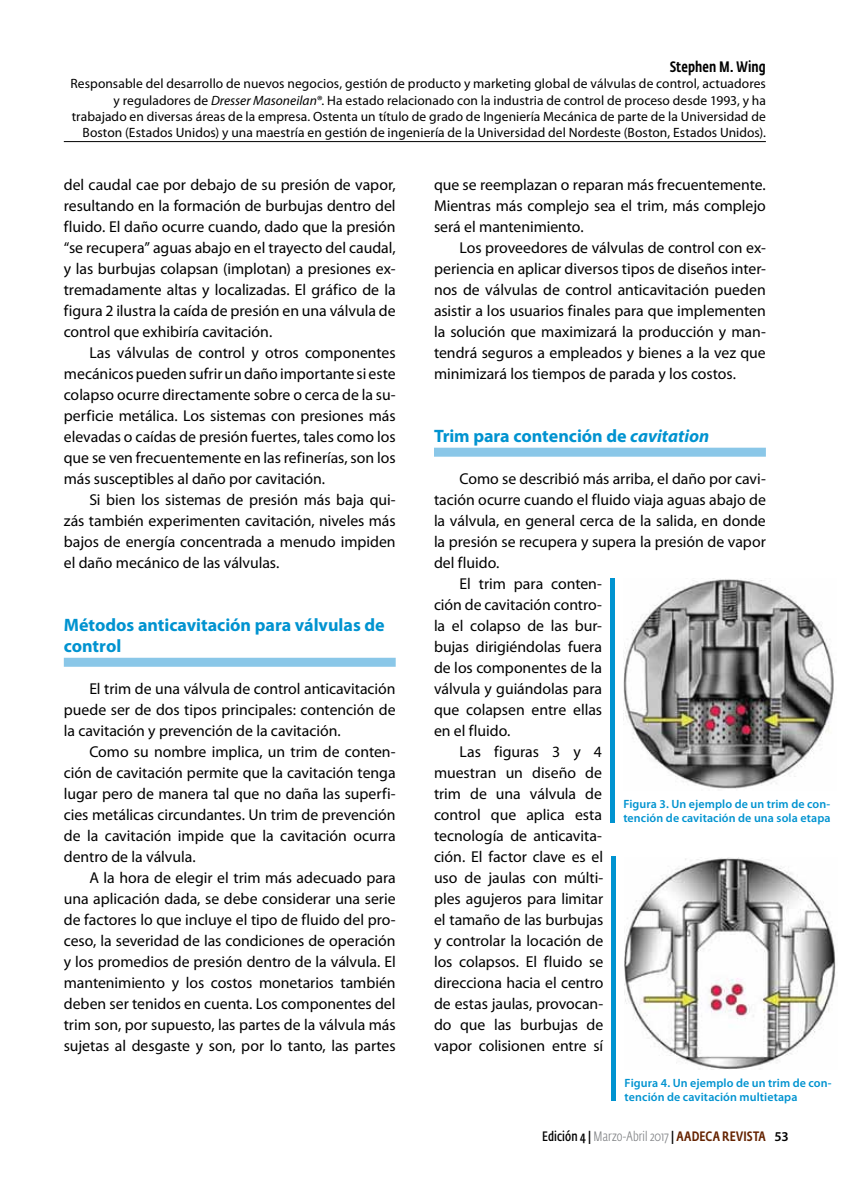
<style>
.page{position:relative;width:851px;height:1191px;background:#fff}
.page>*{position:absolute;margin:0;border:0;box-sizing:border-box;transform-origin:0 0}
.t1{font:700 18px/21px "Myriad Pro";color:#0093d0}
.t2{font:15.75px/21px "Myriad Pro";letter-spacing:-.005em;color:#000;text-align:justify}
.t3{font:500 15px "Fedra Sans Cond Std";letter-spacing:.01em;color:#000}
.t4{font:13.5px/16.2px "Myriad Pro";letter-spacing:.005em;color:#000;text-align:right}
.t5{font:300 13.5px "Fedra Sans Cond Std";letter-spacing:.005em;color:#808285}
.t6{font:600 12px/14.4px "Myriad Pro";letter-spacing:.01em;color:#0093d0}
.s1{font-style:italic}
.s2{font-weight:600;color:#000}
.s3{font-weight:500;color:#000}
.s4{font-weight:500;color:#652300}
.s5{font-family:"Myriad Pro";font-weight:600;color:#000}
</style>
<div class="page">
<div style="left:64px;top:658px;width:331px;height:9px;background:#8ac7e8"></div>
<div style="left:434px;top:448px;width:331px;height:9px;background:#8ac7e8"></div>
<hr style="left:64px;top:141px;width:701px;height:1px;background:#000">
<img style="left:623px;top:578px;width:211px;height:211px">
<hr style="left:610px;top:578px;width:4px;height:244px;background:#0093d0">
<img style="left:624px;top:857px;width:212px;height:212px">
<div style="left:611px;top:856px;width:5px;height:245px;background:#0093d0"></div>
<p class="t3" style="left:669px;top:58px;width:97px">Stephen M. Wing</p>
<p class="t4" style="left:71px;top:76px;width:696px">Responsable del desarrollo de nuevos negocios, gestión de producto y marketing global de válvulas de control, actuadores y reguladores de <span class="s1">Dresser Masoneilan®</span>. Ha estado relacionado con la industria de control de proceso desde 1993, y ha trabajado en diversas áreas de la empresa. Ostenta un título de grado de Ingeniería Mecánica de parte de la Universidad de Boston (Estados Unidos) y una maestría en gestión de ingeniería de la Universidad del Nordeste (Boston, Estados Unidos).</p>
<p class="t2" style="left:64px;top:174px;width:333px">del caudal cae por debajo de su presión de vapor, resultando en la formación de burbujas dentro del fluido. El daño ocurre cuando, dado que la presión “se recupera” aguas abajo en el trayecto del caudal, y las burbujas colapsan (implotan) a presiones ex&shy;tremadamente altas y localizadas. El gráfico de la figura 2 ilustra la caída de presión en una válvula de control que exhibiría cavitación.</p>
<p class="t2" style="left:64px;top:342px;width:333px;text-indent:26px">Las válvulas de control y otros componentes mecánicos pueden sufrir un daño importante si este colapso ocurre directamente sobre o cerca de la su&shy;perficie metálica. Los sistemas con presiones más elevadas o caídas de presión fuertes, tales como los que se ven frecuentemente en las refinerías, son los más susceptibles al daño por cavitación.</p>
<p class="t2" style="left:64px;top:489px;width:333px;text-indent:25px">Si bien los sistemas de presión más baja qui&shy;zás también experimenten cavitación, niveles más bajos de energía concentrada a menudo impiden el daño mecánico de las válvulas.</p>
<p class="t1" style="left:64px;top:614px;width:322px">Métodos anticavitación para válvulas de control</p>
<p class="t2" style="left:64px;top:678px;width:333px;text-indent:26px">El trim de una válvula de control anticavitación puede ser de dos tipos principales: contención de la cavitación y prevención de la cavitación.</p>
<p class="t2" style="left:64px;top:741px;width:333px;text-indent:25px">Como su nombre implica, un trim de conten&shy;ción de cavitación permite que la cavitación tenga lugar pero de manera tal que no daña las superfi&shy;cies metálicas circundantes. Un trim de prevención de la cavitación impide que la cavitación ocurra dentro de la válvula.</p>
<p class="t2" style="left:64px;top:867px;width:333px;text-indent:26px">A la hora de elegir el trim más adecuado para una aplicación dada, se debe considerar una serie de factores lo que incluye el tipo de fluido del pro&shy;ceso, la severidad de las condiciones de operación y los promedios de presión dentro de la válvula. El mantenimiento y los costos monetarios también deben ser tenidos en cuenta. Los componentes del trim son, por supuesto, las partes de la válvula más sujetas al desgaste y son, por lo tanto, las partes</p>
<p class="t2" style="left:434px;top:174px;width:333px">que se reemplazan o reparan más frecuentemente.<br>Mientras más complejo sea el trim, más complejo será el mantenimiento.</p>
<p class="t2" style="left:434px;top:237px;width:333px;text-indent:25px">Los proveedores de válvulas de control con ex&shy;periencia en aplicar diversos tipos de diseños inter&shy;nos de válvulas de control anticavitación pueden asistir a los usuarios finales para que implementen la solución que maximizará la producción y man&shy;tendrá seguros a empleados y bienes a la vez que minimizará los tiempos de parada y los costos.</p>
<p class="t1" style="left:434px;top:425px;width:277px">Trim para contención de <span class="s1">cavitation</span></p>
<p class="t2" style="left:459px;top:468px;width:308px">Como se describió más arriba, el daño por cavi-</p>
<p class="t2" style="left:434px;top:489px;width:333px">tación ocurre cuando el fluido viaja aguas abajo de</p>
<p class="t2" style="left:434px;top:510px;width:333px">la válvula, en general cerca de la salida, en donde</p>
<p class="t2" style="left:434px;top:531px;width:333px">la presión se recupera y supera la presión de vapor</p>
<p class="t2" style="left:434px;top:552px;width:67px">del fluido.</p>
<p class="t2" style="left:459px;top:573px;width:144px">El trim para conten-</p>
<p class="t2" style="left:434px;top:594px;width:169px">ción de cavitación contro-</p>
<p class="t2" style="left:434px;top:615px;width:169px">la el colapso de las bur-</p>
<p class="t2" style="left:434px;top:636px;width:169px">bujas dirigiéndolas fuera</p>
<p class="t2" style="left:434px;top:657px;width:169px">de los componentes de la</p>
<p class="t2" style="left:434px;top:678px;width:169px">válvula y guiándolas para</p>
<p class="t2" style="left:434px;top:699px;width:169px">que colapsen entre ellas</p>
<p class="t2" style="left:434px;top:720px;width:78px">en el fluido.</p>
<p class="t2" style="left:459px;top:741px;width:144px">Las figuras 3 y 4</p>
<p class="t2" style="left:434px;top:762px;width:169px">muestran un diseño de</p>
<p class="t2" style="left:434px;top:783px;width:169px">trim de una válvula de</p>
<p class="t2" style="left:434px;top:804px;width:169px">control que aplica esta</p>
<p class="t2" style="left:434px;top:825px;width:169px">tecnología de anticavita-</p>
<p class="t2" style="left:434px;top:846px;width:171px">ción. El factor clave es el</p>
<p class="t2" style="left:434px;top:867px;width:171px">uso de jaulas con múlti-</p>
<p class="t2" style="left:434px;top:888px;width:171px">ples agujeros para limitar</p>
<p class="t2" style="left:434px;top:909px;width:171px">el tamaño de las burbujas</p>
<p class="t2" style="left:434px;top:930px;width:171px">y controlar la locación de</p>
<p class="t2" style="left:434px;top:951px;width:171px">los colapsos. El fluido se</p>
<p class="t2" style="left:434px;top:972px;width:171px">direcciona hacia el centro</p>
<p class="t2" style="left:434px;top:993px;width:171px">de estas jaulas, provocan-</p>
<p class="t2" style="left:434px;top:1014px;width:171px">do que las burbujas de</p>
<p class="t2" style="left:434px;top:1035px;width:171px">vapor colisionen entre sí</p>
<p class="t6" style="left:623px;top:797px;width:209px">Figura 3. Un ejemplo de un trim de con&shy;tención de cavitación de una sola etapa</p>
<p class="t6" style="left:624px;top:1075px;width:208px">Figura 4. Un ejemplo de un trim de con&shy;tención de cavitación multietapa</p>
<p class="t5" style="left:542px;top:1128px;width:248px"><span class="s2">Edición 4</span> <span class="s3">|</span> Marzo-Abril 2017 <span class="s3">|</span> <span class="s4">AADECA REVISTA</span> <span class="s5">53</span></p>
</div>
